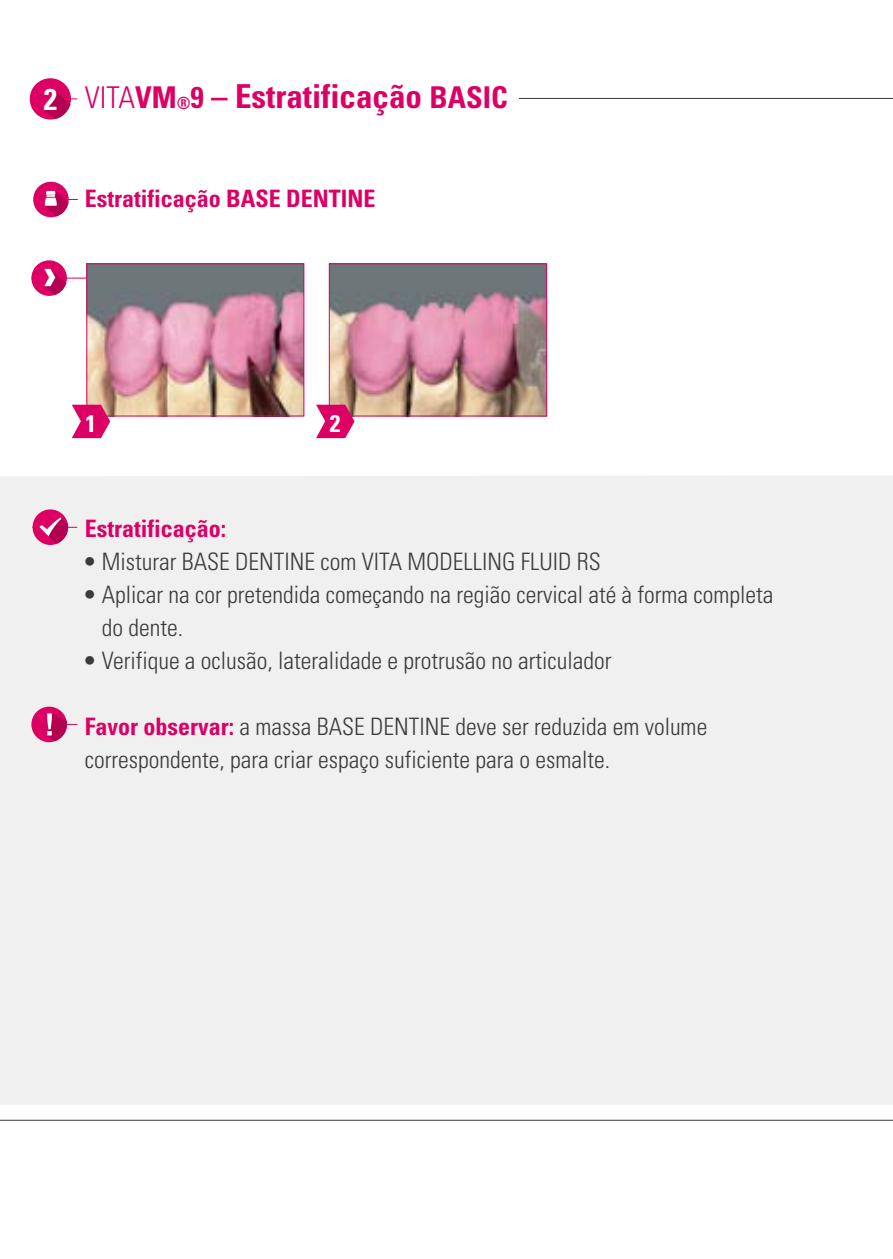
<style>
.page{position:relative;width:893px;height:1259px;background:#fff}
.page>*{position:absolute;margin:0;border:0;box-sizing:border-box;transform-origin:0 0}
.t1{font:700 condensed 33px "Univers";color:#dd0064}
.t2{font:700 condensed 30px "Univers";color:#fff}
.t3{font:300 condensed 24px/33px "Univers";color:#3b3b3a}
.t4{font:700 condensed 24px "Univers";color:#dd0064}
.t5{font:700 condensed 24px "Univers";color:#fff}
.s1{font-weight:300;font-size:30px}
.s2{font-size:30px}
.s3{font-size:16.8px}
.s4{font-family:"Univers LT Std";font-weight:700}
.s5{font-weight:700;color:#dd0064}
</style>
<div class="page">
<div style="left:0;top:476px;width:893px;height:628px;background:#f0f0f1"></div>
<div style="left:33px;top:182px;width:36px;height:35px;background:#dd0064;border-radius:50%"></div>
<svg style="left:45px;top:191px;width:33px;height:26px"></svg>
<div style="left:30px;top:78px;width:41px;height:41px;background:#dd0064;border-radius:50%"></div>
<svg style="left:44px;top:90px;width:33px;height:29px"></svg>
<hr style="left:31px;top:278px;width:109px;height:1px;background:#dd0064">
<div style="left:31px;top:260px;width:36px;height:36px;background:#dd0064;border-radius:50%"></div>
<svg style="left:44px;top:269px;width:22px;height:26px"></svg>
<img style="left:88px;top:265px;width:214px;height:149px">
<div style="left:86px;top:263px;width:218px;height:153px;border:1px solid #dd0064"></div>
<img style="left:331px;top:265px;width:214px;height:149px">
<div style="left:329px;top:263px;width:218px;height:153px;border:1px solid #dd0064"></div>
<svg style="left:72px;top:405px;width:38px;height:33px"></svg>
<svg style="left:316px;top:405px;width:39px;height:33px"></svg>
<hr style="left:33px;top:527px;width:44px;height:1px;background:#dd0064">
<div style="left:33px;top:509px;width:35px;height:36px;background:#dd0064;border-radius:50%"></div>
<svg style="left:39px;top:517px;width:31px;height:27px"></svg>
<hr style="left:0;top:1119px;width:893px;height:1px;background:#3b3b3a">
<hr style="left:42px;top:724px;width:35px;height:1px;background:#dd0064">
<div style="left:31px;top:706px;width:36px;height:36px;background:#dd0064;border-radius:50%"></div>
<svg style="left:47px;top:713px;width:21px;height:28px"></svg>
<hr style="left:519px;top:98px;width:374px;height:1px;background:#3b3b3a">
<p class="t2" style="left:44px;top:81px;width:15px">2</p>
<h1 class="t1" style="left:85px;top:76px;width:424px"><span class="s1">VITA</span><span class="s2">VM</span><span class="s3">®</span><span class="s2">9</span> – Estratificação <span class="s2">BASIC</span></h1>
<p class="t4" style="left:85px;top:184px;width:292px">Estratificação BASE DENTINE</p>
<p class="t5" style="left:86px;top:409px;width:12px">1</p>
<p class="t5" style="left:330px;top:409px;width:12px">2</p>
<p class="t4" style="left:85px;top:514px;width:143px">Estratificação:</p>
<p class="t3" style="left:85px;top:545px;width:517px"><span class="s4">•</span> Misturar BASE DENTINE com VITA MODELLING FLUID RS</p>
<p class="t3" style="left:102px;top:578px;width:673px;text-indent:-17px"><span class="s4">•</span> Aplicar na cor pretendida começando na região cervical até à forma completa do dente.</p>
<p class="t3" style="left:85px;top:644px;width:528px"><span class="s4">•</span> Verifique a oclusão, lateralidade e protrusão no articulador</p>
<p class="t3" style="left:85px;top:710px;width:624px"><span class="s5">Favor observar:</span> a massa BASE DENTINE deve ser reduzida em volume correspondente, para criar espaço suficiente para o esmalte.</p>
</div>
